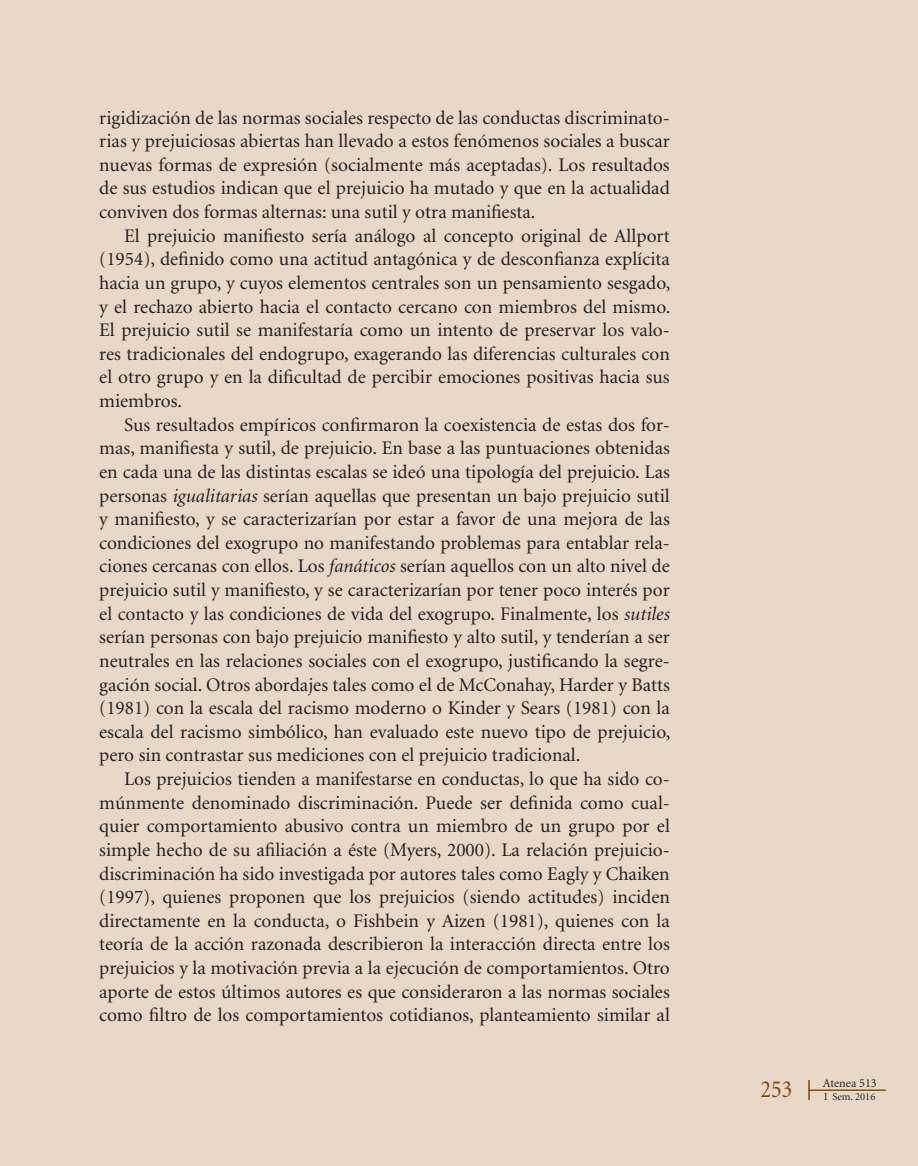
<style>
.page{position:relative;width:918px;height:1166px;background:#e9d8c7}
.page>*{position:absolute;margin:0;border:0;box-sizing:border-box;transform-origin:0 0}
.t1{font:24.5px "Minion";color:#7d4704;scale:.9 1}
.t2{font:19.25px/23.6px "Minion";color:#231f20;text-align:justify}
.t3{font:12.25px "Minion";color:#231f20}
.t4{font:10.5px "Minion";color:#231f20}
.s1{font-style:italic}
</style>
<div class="page">
<hr style="left:809px;top:1090px;width:76px;height:1px;background:#7d4704">
<svg style="left:808px;top:1080px;width:1px;height:20px"></svg>
<p class="t2" style="left:99px;top:106px;width:572px">rigidización de las normas sociales respecto de las conductas discriminato&shy;rias y prejuiciosas abiertas han llevado a estos fenómenos sociales a buscar nuevas formas de expresión (socialmente más aceptadas). Los resultados de sus estudios indican que el prejuicio ha mutado y que en la actualidad conviven dos formas alternas: una sutil y otra manifiesta.</p>
<p class="t2" style="left:99px;top:224px;width:573px;text-indent:25px">El prejuicio manifiesto sería análogo al concepto original de Allport (1954), definido como una actitud antagónica y de desconfianza explícita hacia un grupo, y cuyos elementos centrales son un pensamiento sesgado, y el rechazo abierto hacia el contacto cercano con miembros del mismo.<br>El prejuicio sutil se manifestaría como un intento de preservar los valo&shy;res tradicionales del endogrupo, exagerando las diferencias culturales con el otro grupo y en la dificultad de percibir emociones positivas hacia sus miembros.</p>
<p class="t2" style="left:99px;top:413px;width:573px;text-indent:25px">Sus resultados empíricos confirmaron la coexistencia de estas dos for&shy;mas, manifiesta y sutil, de prejuicio. En base a las puntuaciones obtenidas en cada una de las distintas escalas se ideó una tipología del prejuicio. Las personas <span class="s1">igualitarias</span> serían aquellas que presentan un bajo prejuicio sutil y manifiesto, y se caracterizarían por estar a favor de una mejora de las condiciones del exogrupo no manifestando problemas para entablar rela&shy;ciones cercanas con ellos. Los <span class="s1">fanáticos</span> serían aquellos con un alto nivel de prejuicio sutil y manifiesto, y se caracterizarían por tener poco interés por el contacto y las condiciones de vida del exogrupo. Finalmente, los <span class="s1">sutiles </span>serían personas con bajo prejuicio manifiesto y alto sutil, y tenderían a ser neutrales en las relaciones sociales con el exogrupo, justificando la segre&shy;gación social. Otros abordajes tales como el de McConahay, Harder y Batts (1981) con la escala del racismo moderno o Kinder y Sears (1981) con la escala del racismo simbólico, han evaluado este nuevo tipo de prejuicio, pero sin contrastar sus mediciones con el prejuicio tradicional.</p>
<p class="t2" style="left:99px;top:768px;width:572px;text-indent:25px">Los prejuicios tienden a manifestarse en conductas, lo que ha sido co&shy;múnmente denominado discriminación. Puede ser definida como cual&shy;quier comportamiento abusivo contra un miembro de un grupo por el simple hecho de su afiliación a éste (Myers, 2000). La relación prejuicio&shy;discriminación ha sido investigada por autores tales como Eagly y Chaiken (1997), quienes proponen que los prejuicios (siendo actitudes) inciden directamente en la conducta, o Fishbein y Aizen (1981), quienes con la teoría de la acción razonada describieron la interacción directa entre los prejuicios y la motivación previa a la ejecución de comportamientos. Otro aporte de estos últimos autores es que consideraron a las normas sociales como filtro de los comportamientos cotidianos, planteamiento similar al</p>
<p class="t3" style="left:823px;top:1077px;width:56px">Atenea 513</p>
<p class="t1" style="left:760px;top:1077px;width:37px">253</p>
<p class="t4" style="left:824px;top:1091px;width:53px">I Sem. 2016</p>
</div>
